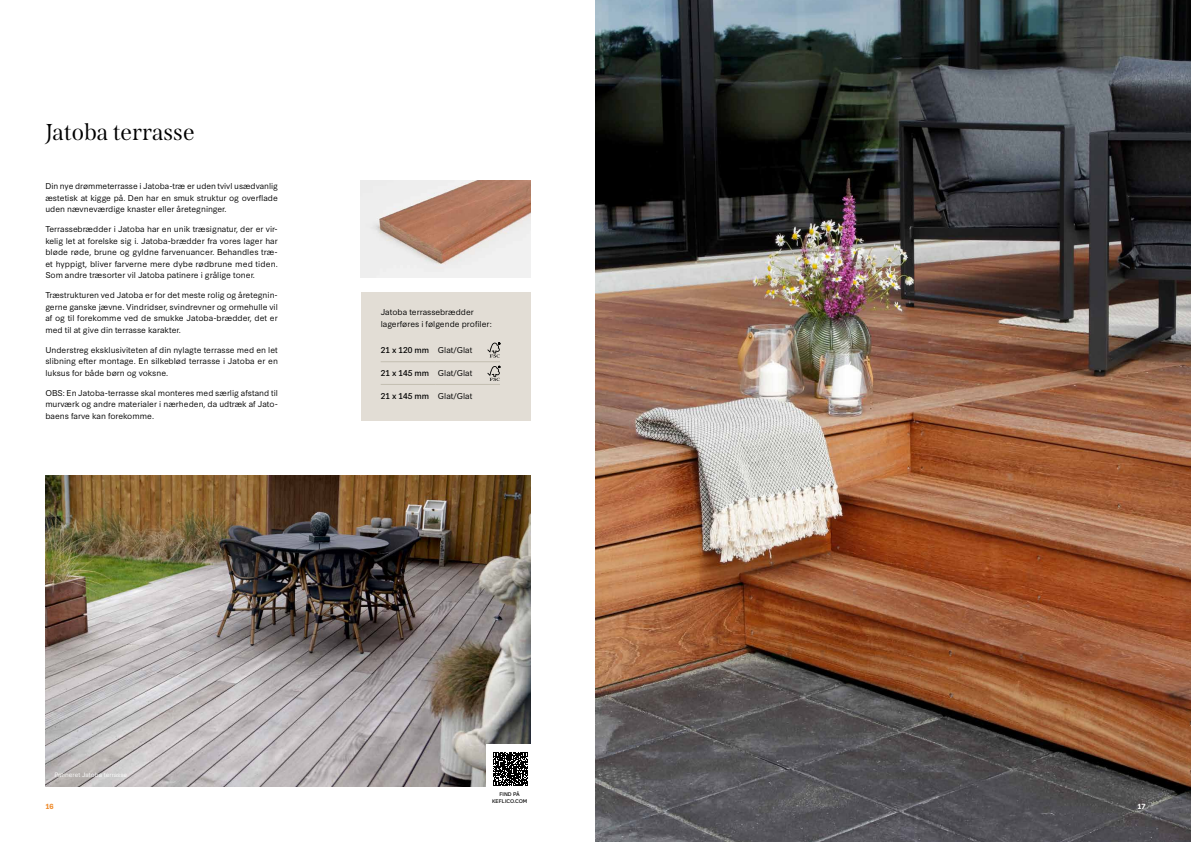
<style>
.page{position:relative;width:1191px;height:842px;background:#fff}
.page>*{position:absolute;margin:0;border:0;box-sizing:border-box;transform-origin:0 0}
.t1{font:23px "Span";color:#000}
.t2{font:8px/11.5px "Synthese";color:#000;text-align:justify}
.t3{font:700 7px "Synthese";color:#ef8c2d}
.t4{font:700 7px "Synthese";color:#fff}
.t5{font:6px "Synthese";color:#fff}
.t6{font:5px/6.7px "Synthese";letter-spacing:-.01em;color:#000;text-align:center}
.s1{font-style:inherit}
</style>
<div class="page">
<img style="left:595px;top:0;width:596px;height:842px">
<img style="left:361px;top:181px;width:169px;height:96px">
<div style="left:361px;top:292px;width:169px;height:129px;background:#e2ddd5"></div>
<img style="left:45px;top:476px;width:485px;height:311px">
<hr style="left:381px;top:384px;width:54px;height:1px;background:#c3beb1">
<hr style="left:435px;top:384px;width:65px;height:1px;background:#c3beb1">
<hr style="left:381px;top:361px;width:54px;height:1px;background:#c3beb1">
<hr style="left:435px;top:361px;width:65px;height:1px;background:#c3beb1">
<svg style="left:487px;top:343px;width:13px;height:14px"></svg>
<svg style="left:487px;top:366px;width:13px;height:15px"></svg>
<div style="left:486px;top:744px;width:44px;height:65px;background:#fff"></div>
<svg style="left:493px;top:752px;width:35px;height:34px"></svg>
<h1 class="t1" style="left:45px;top:119px;width:151px">Jatoba terrasse</h1>
<p class="t2" style="left:45px;top:180px;width:234px">Din nye drømmeterrasse i Jatoba-træ er uden tvivl usædvanlig æstetisk at kigge på. Den har en smuk struktur og overflade uden nævneværdige knaster eller åretegninger.</p>
<p class="t2" style="left:45px;top:223px;width:234px">Terrassebrædder i Jatoba har en unik træsignatur, der er vir&shy;kelig let at forelske sig i. Jatoba-brædder fra vores lager har bløde røde, brune og gyldne farvenuancer. Behandles træ&shy;et hyppigt, bliver farverne mere dybe rødbrune med tiden.<br>Som andre træsorter vil Jatoba patinere i grålige toner.</p>
<p class="t2" style="left:45px;top:289px;width:234px">Træstrukturen ved Jatoba er for det meste rolig og åretegnin&shy;gerne ganske jævne. Vindridser, svindrevner og ormehulle vil af og til forekomme ved de smukke Jatoba-brædder, det er med til at give din terrasse karakter.</p>
<p class="t2" style="left:45px;top:343px;width:234px">Understreg eksklusiviteten af din nylagte terrasse med en let slibning efter montage. En silkeblød terrasse i Jatoba er en luksus for både børn og voksne.</p>
<p class="t2" style="left:45px;top:386px;width:234px">OBS: En Jatoba-terrasse skal monteres med særlig afstand til murværk og andre materialer i nærheden, da udtræk af Jato&shy;baens farve kan forekomme.</p>
<p class="t2" style="left:381px;top:306px;width:113px">Jatoba terrassebrædder lagerføres i følgende profiler:</p>
<p class="t2" style="left:381px;top:344px;width:93px"><span class="s1">21 x 120 mm</span> Glat/Glat</p>
<p class="t2" style="left:381px;top:367px;width:93px"><span class="s1">21 x 145 mm</span> Glat/Glat</p>
<p class="t2" style="left:381px;top:389px;width:93px"><span class="s1">21 x 145 mm</span> Glat/Glat</p>
<p class="t5" style="left:54px;top:770px;width:74px">Patineret Jatoba terrasse</p>
<p class="t6" style="left:492px;top:790px;width:37px">FIND PÅ<br>KEFLICO.COM</p>
<p class="t3" style="left:45px;top:801px;width:10px">16</p>
<p class="t4" style="left:1137px;top:801px;width:10px">17</p>
</div>
